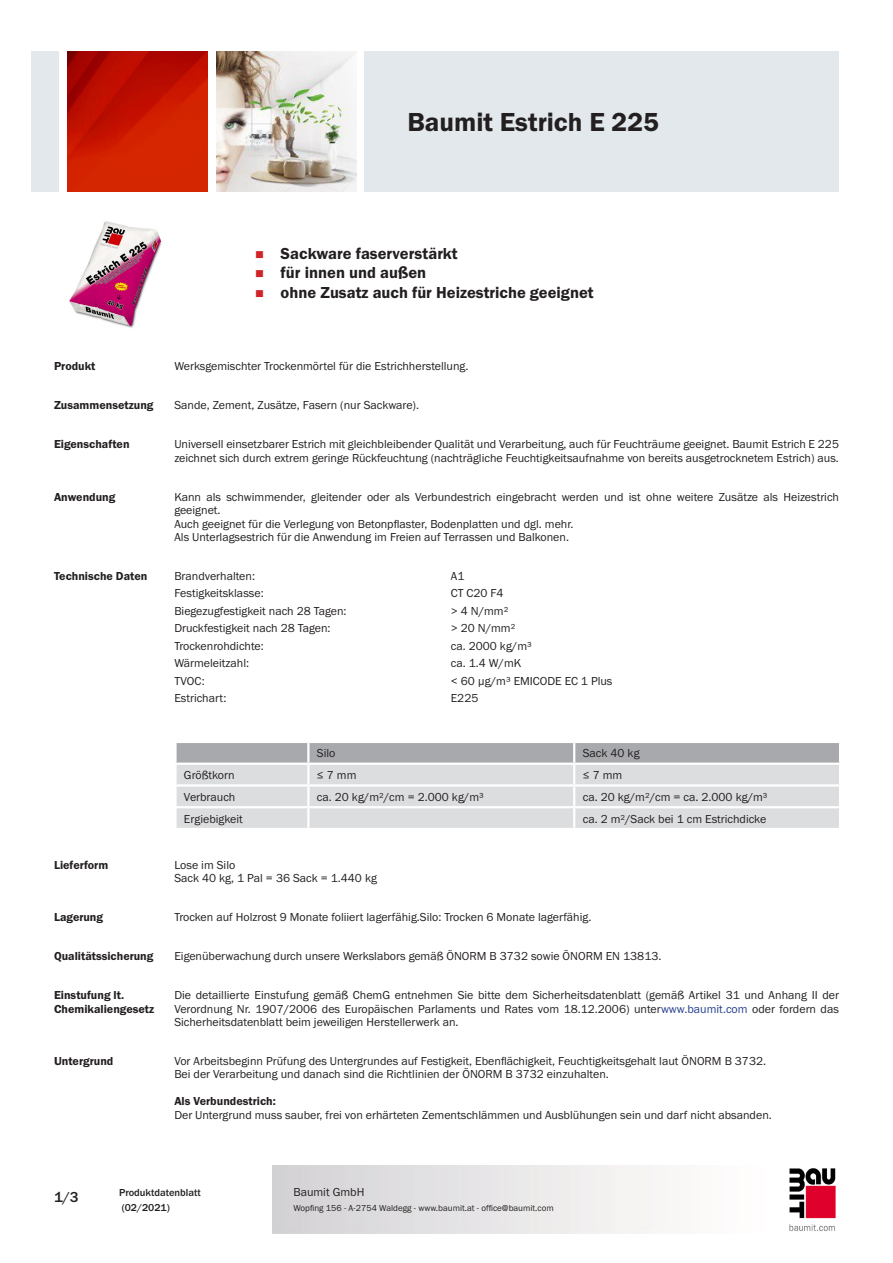
<style>
.page{position:relative;width:893px;height:1263px;background:#fff}
.page>*{position:absolute;margin:0;border:0;box-sizing:border-box;transform-origin:0 0}
.PDS_Produktname{font:27px "BM Franklin Gothic URW Dem";color:#231f20}
.t1{font:16.5px "BM Franklin Gothic URW Dem";color:#231f20}
.t2{font:500 15px "BM Franklin Gothic URW";color:#231f20}
.PDS_Standard{font:12px/13.5px "BM Franklin Gothic URW Boo";color:#231f20}
.PDS_Standard_linksbü{font:12px "BM Franklin Gothic URW Boo";color:#231f20}
.PDS_Header{font:12px/13.5px "BM Franklin Gothic URW Dem";color:#231f20}
.PDS_Standard-2{font:12px "BM Franklin Gothic URW Dem";color:#231f20}
.t3{font:500 10.5px/15px "BM Franklin Gothic URW";color:#231f20}
.t4{font:9px "BM Franklin Gothic URW Boo";color:#231f20}
.s1{color:#253f8e}
</style>
<div class="page">
<img style="left:789px;top:1168px;width:47px;height:63px">
<div style="left:32px;top:51px;width:27px;height:140px;background:#e2e8eb"></div>
<img style="left:68px;top:52px;width:140px;height:139px">
<img style="left:216px;top:51px;width:141px;height:140px">
<div style="left:365px;top:51px;width:474px;height:140px;background:#e2e8eb"></div>
<img style="left:69px;top:221px;width:93px;height:107px">
<svg style="left:175px;top:742px;width:665px;height:86px;background:#d1d2d5"></svg>
<hr style="left:174px;top:784px;width:134px;height:2px;background:#fff">
<hr style="left:174px;top:786px;width:3px;height:20px;background:#fff">
<hr style="left:308px;top:784px;width:266px;height:2px;background:#fff">
<hr style="left:307px;top:786px;width:2px;height:20px;background:#fff">
<hr style="left:574px;top:784px;width:267px;height:2px;background:#fff">
<hr style="left:573px;top:786px;width:2px;height:20px;background:#fff">
<hr style="left:839px;top:786px;width:2px;height:20px;background:#fff">
<hr style="left:174px;top:806px;width:134px;height:2px;background:#fff">
<hr style="left:174px;top:808px;width:3px;height:20px;background:#fff">
<hr style="left:308px;top:806px;width:266px;height:2px;background:#fff">
<hr style="left:307px;top:808px;width:2px;height:20px;background:#fff">
<hr style="left:574px;top:806px;width:267px;height:2px;background:#fff">
<hr style="left:573px;top:808px;width:2px;height:20px;background:#fff">
<hr style="left:839px;top:808px;width:2px;height:20px;background:#fff">
<p class="PDS_Produktname" style="left:407px;top:106px;width:253px">Baumit Estrich E 225</p>
<p class="t1" style="left:281px;top:243px;width:179px">Sackware faserverstärkt</p>
<p class="t1" style="left:281px;top:263px;width:147px">für innen und außen</p>
<p class="t1" style="left:281px;top:282px;width:315px">ohne Zusatz auch für Heizestriche geeignet</p>
<p class="PDS_Header" style="left:54px;top:360px;width:43px">Produkt</p>
<p class="PDS_Standard" style="left:174px;top:360px;width:296px">Werksgemischter Trockenmörtel für die Estrichherstellung.</p>
<p class="PDS_Header" style="left:54px;top:399px;width:101px">Zusammensetzung</p>
<p class="PDS_Standard" style="left:174px;top:399px;width:246px">Sande, Zement, Zusätze, Fasern (nur Sackware).</p>
<p class="PDS_Header" style="left:54px;top:438px;width:77px">Eigenschaften</p>
<p class="PDS_Standard" style="left:174px;top:438px;width:666px">Universell einsetzbarer Estrich mit gleichbleibender Qualität und Verarbeitung, auch für Feuchträume geeignet. Baumit Estrich E 225 zeichnet sich durch extrem geringe Rückfeuchtung (nachträgliche Feuchtigkeitsaufnahme von bereits ausgetrocknetem Estrich) aus.</p>
<p class="PDS_Header" style="left:54px;top:490px;width:63px">Anwendung</p>
<p class="PDS_Standard" style="left:174px;top:490px;width:666px">Kann als schwimmender, gleitender oder als Verbundestrich eingebracht werden und ist ohne weitere Zusätze als Heizestrich geeignet.</p>
<p class="PDS_Standard" style="left:174px;top:517px;width:401px">Auch geeignet für die Verlegung von Betonpflaster, Bodenplatten und dgl. mehr.</p>
<p class="PDS_Standard" style="left:174px;top:530px;width:396px">Als Unterlagsestrich für die Anwendung im Freien auf Terrassen und Balkonen.</p>
<p class="PDS_Header" style="left:54px;top:569px;width:95px">Technische Daten</p>
<p class="PDS_Standard_linksbü" style="left:174px;top:568px;width:82px">Brandverhalten:</p>
<p class="PDS_Standard_linksbü" style="left:451px;top:568px;width:15px">A1</p>
<p class="PDS_Standard_linksbü" style="left:174px;top:586px;width:91px">Festigkeitsklasse:</p>
<p class="PDS_Standard_linksbü" style="left:451px;top:586px;width:54px">CT C20 F4</p>
<p class="PDS_Standard_linksbü" style="left:174px;top:603px;width:174px">Biegezugfestigkeit nach 28 Tagen:</p>
<p class="PDS_Standard_linksbü" style="left:451px;top:603px;width:59px">&gt; 4 N/mm²</p>
<p class="PDS_Standard_linksbü" style="left:174px;top:621px;width:158px">Druckfestigkeit nach 28 Tagen:</p>
<p class="PDS_Standard_linksbü" style="left:451px;top:621px;width:66px">&gt; 20 N/mm²</p>
<p class="PDS_Standard_linksbü" style="left:174px;top:638px;width:91px">Trockenrohdichte:</p>
<p class="PDS_Standard_linksbü" style="left:451px;top:638px;width:83px">ca. 2000 kg/m³</p>
<p class="PDS_Standard_linksbü" style="left:174px;top:656px;width:76px">Wärmeleitzahl:</p>
<p class="PDS_Standard_linksbü" style="left:451px;top:656px;width:72px">ca. 1.4 W/mK</p>
<p class="PDS_Standard_linksbü" style="left:174px;top:673px;width:32px">TVOC:</p>
<p class="PDS_Standard_linksbü" style="left:451px;top:673px;width:163px">&lt; 60 µg/m³ EMICODE EC 1 Plus</p>
<p class="PDS_Standard_linksbü" style="left:174px;top:691px;width:54px">Estrichart:</p>
<p class="PDS_Standard_linksbü" style="left:451px;top:691px;width:29px">E225</p>
<p class="PDS_Standard_linksbü" style="left:317px;top:746px;width:20px">Silo</p>
<p class="PDS_Standard_linksbü" style="left:583px;top:746px;width:58px">Sack 40 kg</p>
<p class="PDS_Standard_linksbü" style="left:184px;top:768px;width:52px">Größtkorn</p>
<p class="PDS_Standard_linksbü" style="left:317px;top:768px;width:41px">≤ 7 mm</p>
<p class="PDS_Standard_linksbü" style="left:583px;top:768px;width:41px">≤ 7 mm</p>
<p class="PDS_Standard_linksbü" style="left:184px;top:789px;width:53px">Verbrauch</p>
<p class="PDS_Standard_linksbü" style="left:317px;top:789px;width:168px">ca. 20 kg/m²/cm = 2.000 kg/m³</p>
<p class="PDS_Standard_linksbü" style="left:583px;top:789px;width:186px">ca. 20 kg/m²/cm = ca. 2.000 kg/m³</p>
<p class="PDS_Standard_linksbü" style="left:184px;top:811px;width:60px">Ergiebigkeit</p>
<p class="PDS_Standard_linksbü" style="left:583px;top:811px;width:185px">ca. 2 m²/Sack bei 1 cm Estrichdicke</p>
<p class="PDS_Header" style="left:54px;top:858px;width:56px">Lieferform</p>
<p class="PDS_Standard" style="left:174px;top:858px;width:62px">Lose im Silo</p>
<p class="PDS_Standard" style="left:174px;top:872px;width:204px">Sack 40 kg, 1 Pal = 36 Sack = 1.440 kg</p>
<p class="PDS_Header" style="left:54px;top:911px;width:51px">Lagerung</p>
<p class="PDS_Standard" style="left:174px;top:911px;width:419px">Trocken auf Holzrost 9 Monate foliiert lagerfähig.Silo: Trocken 6 Monate lagerfähig.</p>
<p class="PDS_Header" style="left:54px;top:950px;width:101px">Qualitätssicherung</p>
<p class="PDS_Standard" style="left:174px;top:950px;width:489px">Eigenüberwachung durch unsere Werkslabors gemäß ÖNORM B 3732 sowie ÖNORM EN 13813.</p>
<p class="PDS_Header" style="left:54px;top:988px;width:102px">Einstufung lt.<br>Chemikaliengesetz</p>
<p class="PDS_Standard" style="left:174px;top:988px;width:666px;text-align:justify">Die detaillierte Einstufung gemäß ChemG entnehmen Sie bitte dem Sicherheitsdatenblatt (gemäß Artikel 31 und Anhang II der Verordnung Nr. 1907/2006 des Europäischen Parlaments und Rates vom 18.12.2006) unter<span class="s1">www.baumit.com</span> oder fordern das Sicherheitsdatenblatt beim jeweiligen Herstellerwerk an.</p>
<p class="PDS_Header" style="left:54px;top:1054px;width:61px">Untergrund</p>
<p class="PDS_Standard" style="left:174px;top:1054px;width:593px">Vor Arbeitsbeginn Prüfung des Untergrundes auf Festigkeit, Ebenflächigkeit, Feuchtigkeitsgehalt laut ÖNORM B 3732.</p>
<p class="PDS_Standard" style="left:174px;top:1068px;width:436px">Bei der Verarbeitung und danach sind die Richtlinien der ÖNORM B 3732 einzuhalten.</p>
<p class="PDS_Standard-2" style="left:174px;top:1094px;width:103px">Als Verbundestrich:</p>
<p class="PDS_Standard" style="left:174px;top:1108px;width:599px">Der Untergrund muss sauber, frei von erhärteten Zementschlämmen und Ausblühungen sein und darf nicht absanden.</p>
<p class="t2" style="left:54px;top:1188px;width:26px">1/3</p>
<p class="t3" style="left:119px;top:1185px;width:83px">Produktdatenblatt (02/2021)</p>
<p class="PDS_Standard" style="left:293px;top:1185px;width:73px">Baumit GmbH</p>
<p class="t4" style="left:293px;top:1202px;width:262px">Wopfing 156 - A-2754 Waldegg - www.baumit.at - office@baumit.com</p>
</div>
